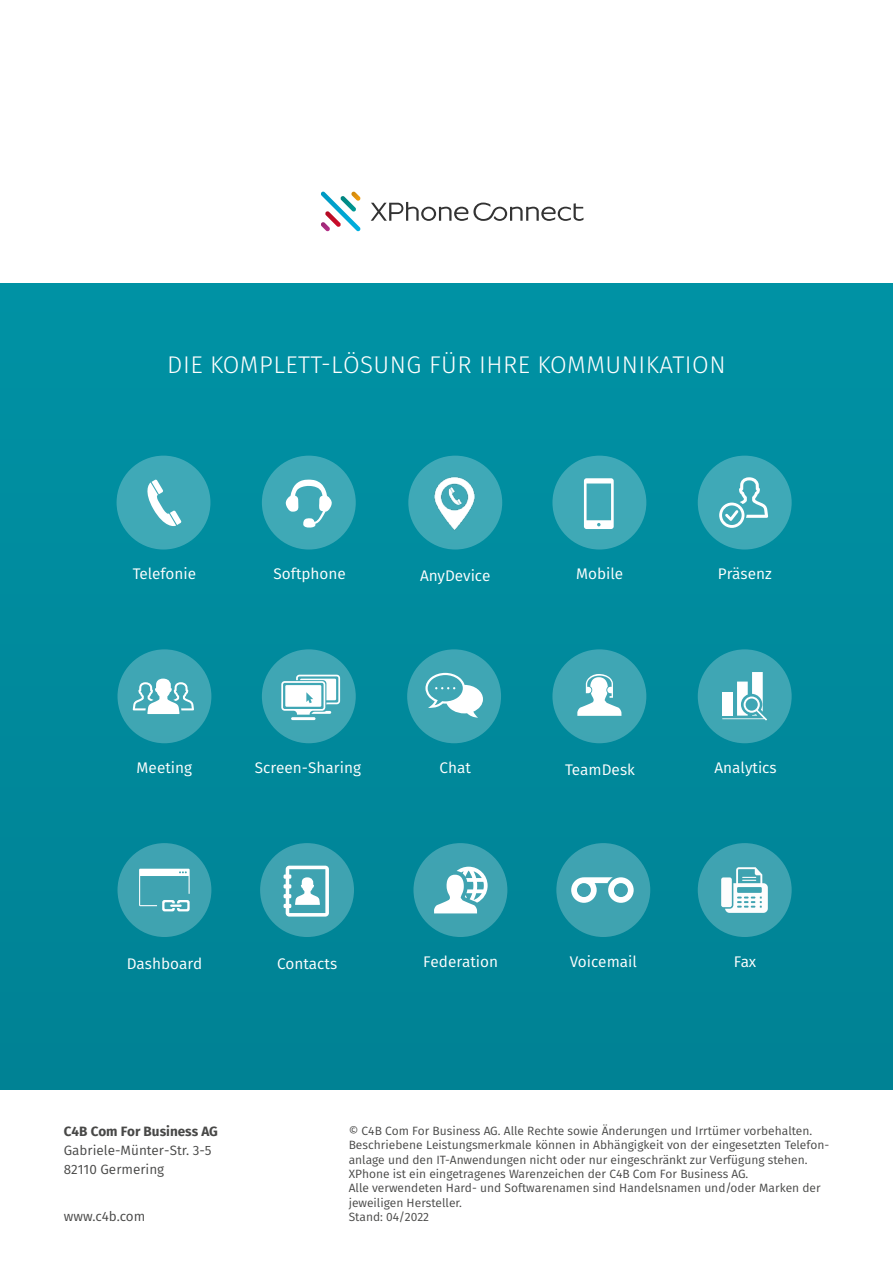
<style>
.page{position:relative;width:893px;height:1263px;background:#fff}
.page>*{position:absolute;margin:0;border:0;box-sizing:border-box;transform-origin:0 0}
.t1{font:300 24.15px "Fira Sans";letter-spacing:.02em;color:#fff}
.t2{font:15.45px "Fira Sans";color:#fff}
.t3{font:13.5px/18.8px "Fira Sans";color:#484847}
.t4{font:700 13.5px "Fira Sans";color:#484847}
.t5{font:12px/14.4px "Fira Sans";color:#484847}
</style>
<div class="page">
<div style="left:0;top:283px;width:893px;height:807px;background:#008a9c"></div>
<div style="left:698px;top:456px;width:94px;height:93px;background:#3fa9b7;border-radius:50%"></div>
<div style="left:698px;top:649px;width:94px;height:94px;background:#3fa6b4;border-radius:50%"></div>
<div style="left:407px;top:649px;width:94px;height:94px;background:#3fa6b4;border-radius:50%"></div>
<div style="left:262px;top:649px;width:94px;height:94px;background:#3fa6b4;border-radius:50%"></div>
<div style="left:552px;top:649px;width:94px;height:94px;background:#3fa6b4;border-radius:50%"></div>
<div style="left:408px;top:456px;width:94px;height:93px;background:#3fa9b7;border-radius:50%"></div>
<div style="left:117px;top:456px;width:93px;height:93px;background:#3fa9b7;border-radius:50%"></div>
<svg style="left:147px;top:479px;width:34px;height:47px"></svg>
<div style="left:262px;top:456px;width:94px;height:93px;background:#3fa9b7;border-radius:50%"></div>
<svg style="left:552px;top:456px;width:94px;height:93px;background:#4fb0bc"></svg>
<div style="left:117px;top:649px;width:94px;height:94px;background:#3fa6b4;border-radius:50%"></div>
<svg style="left:719px;top:477px;width:49px;height:51px"></svg>
<svg style="left:321px;top:192px;width:40px;height:39px"></svg>
<svg style="left:371px;top:202px;width:212px;height:19px"></svg>
<div style="left:556px;top:843px;width:94px;height:94px;background:#3fa3b1;border-radius:50%"></div>
<div style="left:698px;top:843px;width:94px;height:94px;background:#3fa3b1;border-radius:50%"></div>
<svg style="left:722px;top:672px;width:45px;height:49px"></svg>
<div style="left:413px;top:843px;width:94px;height:94px;background:#3fa3b1;border-radius:50%"></div>
<svg style="left:721px;top:867px;width:47px;height:46px"></svg>
<svg style="left:577px;top:674px;width:44px;height:42px"></svg>
<svg style="left:260px;top:843px;width:94px;height:94px;background:#5bb0bc"></svg>
<svg style="left:571px;top:877px;width:63px;height:26px"></svg>
<svg style="left:117px;top:843px;width:94px;height:94px;background:#4faab7"></svg>
<svg style="left:434px;top:867px;width:54px;height:46px"></svg>
<svg style="left:286px;top:480px;width:46px;height:48px"></svg>
<hr style="left:291px;top:717px;width:25px;height:3px;background:#fff">
<svg style="left:281px;top:675px;width:59px;height:40px"></svg>
<svg style="left:133px;top:679px;width:61px;height:35px"></svg>
<svg style="left:425px;top:673px;width:58px;height:45px"></svg>
<img style="left:434px;top:477px;width:41px;height:53px">
<h1 class="t1" style="left:167px;top:348px;width:560px">DIE KOMPLETT-LÖSUNG FÜR IHRE KOMMUNIKATION</h1>
<p class="t2" style="left:133px;top:562px;width:65px">Telefonie</p>
<p class="t2" style="left:274px;top:562px;width:74px">Softphone</p>
<p class="t2" style="left:576px;top:562px;width:49px">Mobile</p>
<p class="t2" style="left:718px;top:562px;width:56px">Präsenz</p>
<p class="t2" style="left:420px;top:564px;width:72px">AnyDevice</p>
<p class="t2" style="left:136px;top:756px;width:57px">Meeting</p>
<p class="t2" style="left:255px;top:756px;width:108px">Screen-Sharing</p>
<p class="t2" style="left:439px;top:756px;width:33px">Chat</p>
<p class="t2" style="left:565px;top:758px;width:71px">TeamDesk</p>
<p class="t2" style="left:714px;top:756px;width:64px">Analytics</p>
<p class="t2" style="left:127px;top:952px;width:77px">Dashboard</p>
<p class="t2" style="left:277px;top:952px;width:62px">Contacts</p>
<p class="t2" style="left:423px;top:950px;width:76px">Federation</p>
<p class="t2" style="left:570px;top:950px;width:69px">Voicemail</p>
<p class="t2" style="left:734px;top:950px;width:24px">Fax</p>
<p class="t4" style="left:64px;top:1120px;width:155px">C4B Com For Business AG</p>
<p class="t3" style="left:64px;top:1141px;width:149px">Gabriele-Münter-Str. 3-5<br>82110 Germering</p>
<p class="t3" style="left:64px;top:1207px;width:83px">www.c4b.com</p>
<p class="t5" style="left:349px;top:1123px;width:482px">© C4B Com For Business AG. Alle Rechte sowie Änderungen und Irrtümer vorbehalten.<br>Beschriebene Leistungsmerkmale können in Abhängigkeit von der eingesetzten Telefon&shy;anlage und den IT-Anwendungen nicht oder nur eingeschränkt zur Verfügung stehen.<br>XPhone ist ein eingetragenes Warenzeichen der C4B Com For Business AG.<br>Alle verwendeten Hard- und Softwarenamen sind Handelsnamen und/oder Marken der jeweiligen Hersteller.<br>Stand: 04/2022</p>
</div>
